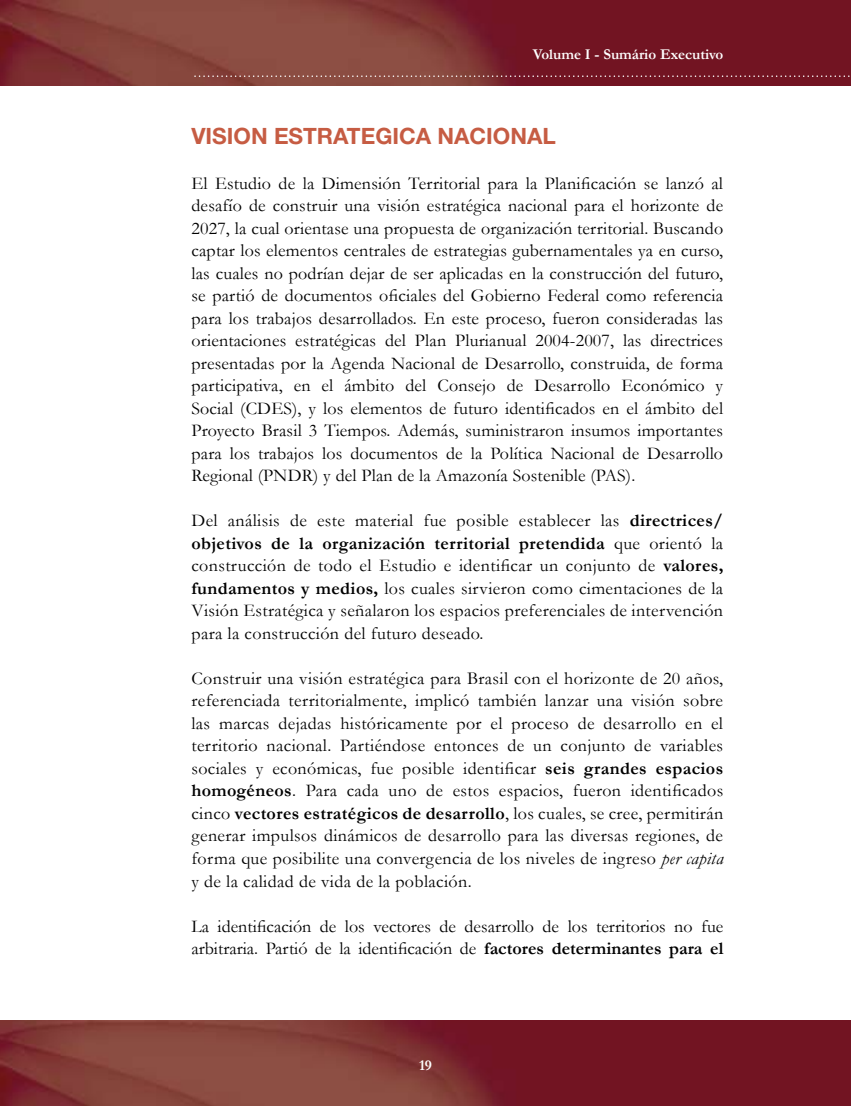
<style>
.page{position:relative;width:851px;height:1106px;background:#fff}
.page>*{position:absolute;margin:0;border:0;box-sizing:border-box;transform-origin:0 0}
.t1{font:700 22.5px "Helvetica Neue LT Std";color:#c65c43}
.t2{font:18px/22.5px "Garamond";letter-spacing:.01em;color:#000;text-align:justify}
.t3{font:700 15px "Garamond";color:#fff}
.s1{font-weight:700}
.s2{font-style:italic}
</style>
<div class="page">
<img style="left:0;top:1020px;width:850px;height:86px">
<img style="left:0;top:0;width:850px;height:85px">
<svg style="left:194px;top:75px;width:656px;height:2px"></svg>
<p class="t3" style="left:532px;top:44px;width:192px">Volume I - Sumário Executivo</p>
<p class="t1" style="left:191px;top:122px;width:366px">VISION ESTRATEGICA NACIONAL</p>
<p class="t2" style="left:191px;top:171px;width:533px">El Estudio de la Dimensión Territorial para la Planificación se lanzó al desafío de construir una visión estratégica nacional para el horizonte de 2027, la cual orientase una propuesta de organización territorial. Buscando captar los elementos centrales de estrategias gubernamentales ya en curso, las cuales no podrían dejar de ser aplicadas en la construcción del futuro, se partió de documentos oficiales del Gobierno Federal como referencia para los trabajos desarrollados. En este proceso, fueron consideradas las orientaciones estratégicas del Plan Plurianual 2004-2007, las directrices presentadas por la Agenda Nacional de Desarrollo, construida, de forma participativa, en el ámbito del Consejo de Desarrollo Económico y Social (CDES), y los elementos de futuro identificados en el ámbito del Proyecto Brasil 3 Tiempos. Además, suministraron insumos importantes para los trabajos los documentos de la Política Nacional de Desarrollo Regional (PNDR) y del Plan de la Amazonía Sostenible (PAS).</p>
<p class="t2" style="left:191px;top:509px;width:533px">Del análisis de este material fue posible establecer las <span class="s1">directrices/ objetivos de la organización territorial pretendida</span> que orientó la construcción de todo el Estudio e identificar un conjunto de <span class="s1">valores, fundamentos y medios,</span> los cuales sirvieron como cimentaciones de la Visión Estratégica y señalaron los espacios preferenciales de intervención para la construcción del futuro deseado.</p>
<p class="t2" style="left:191px;top:666px;width:533px">Construir una visión estratégica para Brasil con el horizonte de 20 años, referenciada territorialmente, implicó también lanzar una visión sobre las marcas dejadas históricamente por el proceso de desarrollo en el territorio nacional. Partiéndose entonces de un conjunto de variables sociales y económicas, fue posible identificar <span class="s1">seis grandes espacios homogéneos</span>. Para cada uno de estos espacios, fueron identificados cinco <span class="s1">vectores estratégicos de desarrollo</span>, los cuales, se cree, permitirán generar impulsos dinámicos de desarrollo para las diversas regiones, de forma que posibilite una convergencia de los niveles de ingreso <span class="s2">per capita </span>y de la calidad de vida de la población.</p>
<p class="t2" style="left:191px;top:914px;width:533px">La identificación de los vectores de desarrollo de los territorios no fue arbitraria. Partió de la identificación de <span class="s1">factores determinantes para el</span></p>
<p class="t3" style="left:419px;top:1055px;width:14px">19</p>
</div>
